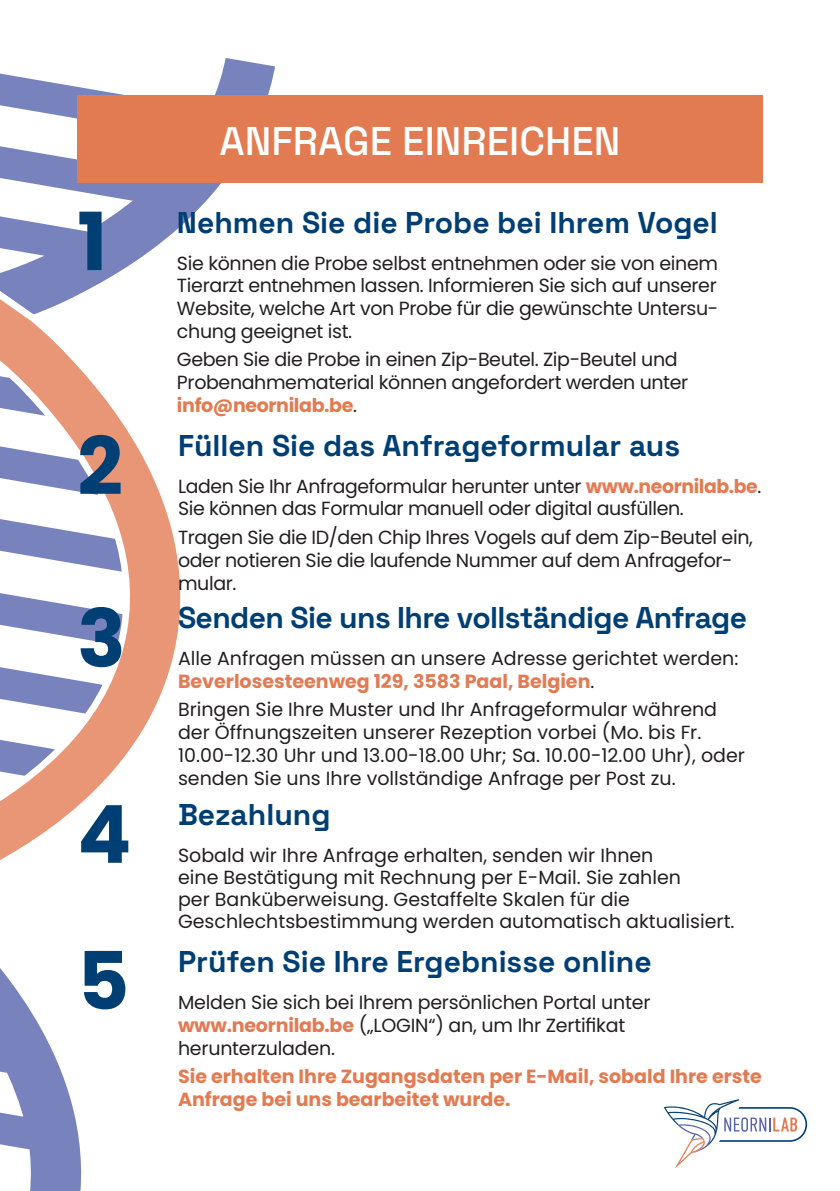
<style>
.page{position:relative;width:840px;height:1191px;background:#fff}
.page>*{position:absolute;margin:0;border:0;box-sizing:border-box;transform-origin:0 0}
.t1{font:700 80px "Poppins";color:#003f73}
.t2{font:500 40px "Space Grotesk";color:#fff}
.t3{font:700 30px "Space Grotesk";color:#003f73}
.t4{font:700 30px "Space Grotesk";letter-spacing:-.02em;color:#003f73}
.t5{font:19px/22.8px "Poppins";letter-spacing:-.01em;color:#231f20}
.t6{font:700 19px/22.8px "Poppins";color:#e27b52}
.s1{font-weight:700;color:#e27b52}
</style>
<div class="page">
<svg style="left:193px;top:58px;width:82px;height:157px"></svg>
<svg style="left:0;top:968px;width:82px;height:223px"></svg>
<svg style="left:0;top:73px;width:193px;height:787px"></svg>
<svg style="left:663px;top:1099px;width:143px;height:69px"></svg>
<div style="left:77px;top:95px;width:685px;height:88px;background:#e27b52"></div>
<p class="t2" style="left:219px;top:110px;width:402px">ANFRAGE EINREICHEN</p>
<p class="t1" style="left:77px;top:196px;width:32px">1</p>
<p class="t3" style="left:177px;top:198px;width:542px">Nehmen Sie die Probe bei Ihrem Vogel</p>
<p class="t5" style="left:177px;top:252px;width:542px;text-align:justify">Sie können die Probe selbst entnehmen oder sie von einem Tierarzt entnehmen lassen. Informieren Sie sich auf unserer Website, welche Art von Probe für die gewünschte Untersu&shy;chung geeignet ist.</p>
<p class="t5" style="left:177px;top:348px;width:512px">Geben Sie die Probe in einen Zip-Beutel. Zip-Beutel und<br>Probenahmematerial können angefordert werden unter <span class="s1">info@neornilab.be</span>.</p>
<p class="t1" style="left:77px;top:420px;width:47px">2</p>
<p class="t3" style="left:178px;top:421px;width:503px">Füllen Sie das Anfrageformular aus</p>
<p class="t5" style="left:178px;top:475px;width:584px">Laden Sie Ihr Anfrageformular herunter unter <span class="s1">www.neornilab.be</span>.<br>Sie können das Formular manuell oder digital ausfüllen.</p>
<p class="t5" style="left:178px;top:526px;width:576px">Tragen Sie die ID/den Chip Ihres Vogels auf dem Zip-Beutel ein, oder notieren Sie die laufende Nummer auf dem Anfragefor&shy;mular.</p>
<p class="t1" style="left:77px;top:592px;width:50px">3</p>
<p class="t4" style="left:178px;top:594px;width:570px">Senden Sie uns Ihre vollständige Anfrage</p>
<p class="t5" style="left:178px;top:647px;width:561px">Alle Anfragen müssen an unsere Adresse gerichtet werden:<br><span class="s1">Beverlosesteenweg 129, 3583 Paal, Belgien</span>.</p>
<p class="t5" style="left:178px;top:698px;width:568px">Bringen Sie Ihre Muster und Ihr Anfrageformular während der Öffnungszeiten unserer Rezeption vorbei (Mo. bis Fr.<br>10.00-12.30 Uhr und 13.00-18.00 Uhr; Sa. 10.00-12.00 Uhr), oder senden Sie uns Ihre vollständige Anfrage per Post zu.</p>
<p class="t1" style="left:77px;top:788px;width:56px">4</p>
<p class="t3" style="left:178px;top:791px;width:154px">Bezahlung</p>
<p class="t5" style="left:178px;top:845px;width:557px;line-height:21.8px">Sobald wir Ihre Anfrage erhalten, senden wir Ihnen<br>eine Bestätigung mit Rechnung per E-Mail. Sie zahlen<br>per Banküberweisung. Gestaffelte Skalen für die Geschlechtsbestimmung werden automatisch aktualisiert.</p>
<p class="t1" style="left:77px;top:935px;width:53px">5</p>
<p class="t3" style="left:178px;top:938px;width:475px">Prüfen Sie Ihre Ergebnisse online</p>
<p class="t5" style="left:178px;top:991px;width:473px">Melden Sie sich bei Ihrem persönlichen Portal unter <span class="s1">www.neornilab.be</span> („LOGIN“) an, um Ihr Zertifikat herunterzuladen.</p>
<p class="t6" style="left:178px;top:1065px;width:585px">Sie erhalten Ihre Zugangsdaten per E-Mail, sobald Ihre erste<br>Anfrage bei uns bearbeitet wurde.</p>
</div>
